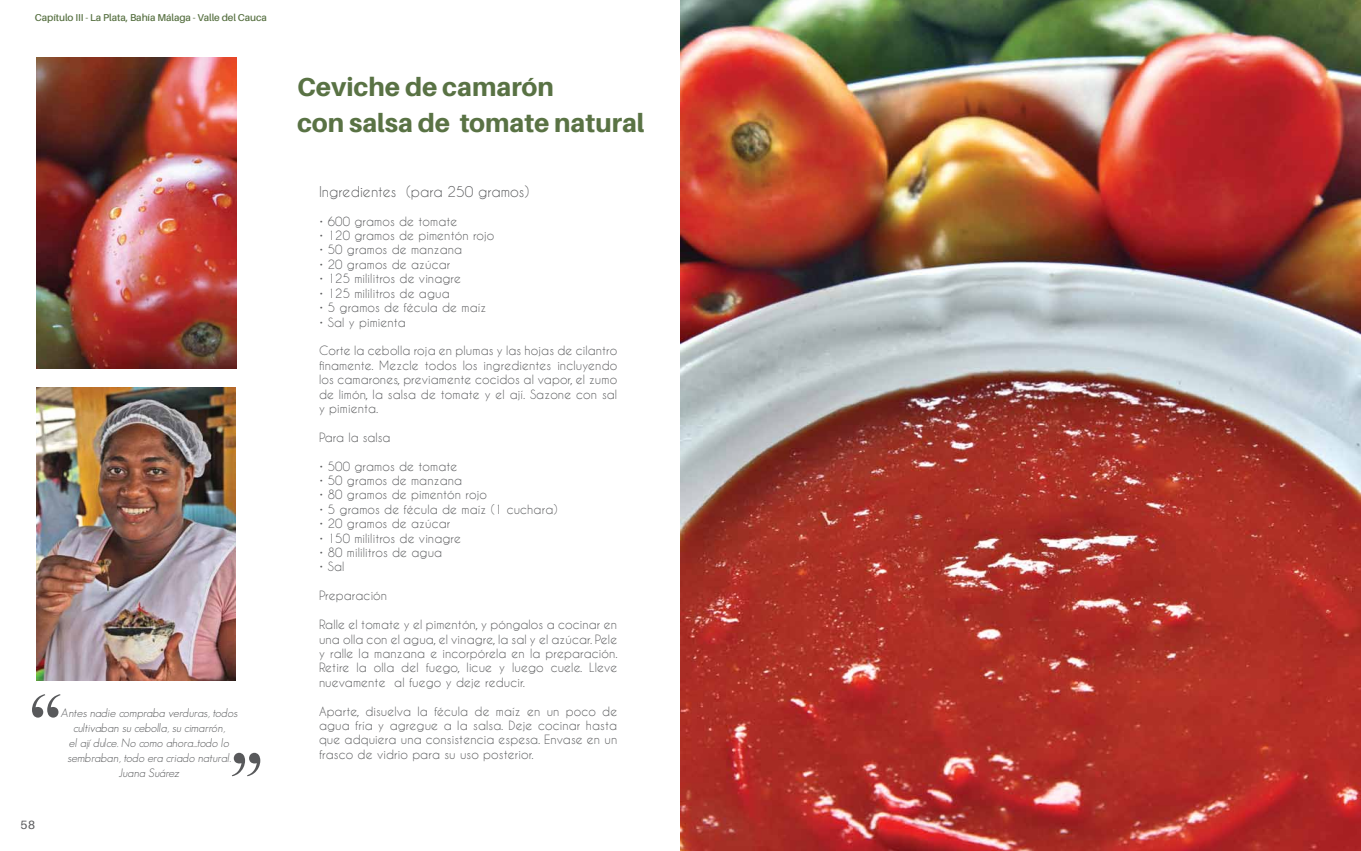
<style>
.page{position:relative;width:1361px;height:851px;background:#fff}
.page>*{position:absolute;margin:0;border:0;box-sizing:border-box;transform-origin:0 0}
.t1{font:800 26px/36px "Aileron";color:#597244}
.t2{font:14px "Caviar Dreams";color:#58595b}
.t3{font:12px/14.4px "Caviar Dreams";letter-spacing:.01em;color:#58595b;text-align:justify}
.t4{font:italic 300 12px/15px "Geosans";color:#58595b;text-align:center}
.t5{font:12px "Aileron";color:#58595b}
.t6{font:600 10px "Aileron";letter-spacing:-.01em;color:#597244}
</style>
<div class="page">
<svg style="left:32px;top:694px;width:28px;height:23px"></svg>
<svg style="left:232px;top:752px;width:28px;height:24px"></svg>
<img style="left:36px;top:387px;width:199px;height:293px">
<img style="left:681px;top:0;width:680px;height:850px">
<img style="left:36px;top:57px;width:200px;height:311px">
<p class="t6" style="left:35px;top:12px;width:233px">Capítulo III - La Plata, Bahía Málaga - Valle del Cauca</p>
<p class="t5" style="left:20px;top:818px;width:16px">58</p>
<p class="t4" style="left:61px;top:705px;width:178px">Antes nadie compraba verduras, todos cultivaban su cebolla, su cimarrón,<br>el ají dulce. No como ahora...todo lo sembraban, todo era criado natural.<br>Juana Suárez</p>
<h1 class="t1" style="left:297px;top:69px;width:349px">Ceviche de camarón<br>con salsa de tomate natural</h1>
<p class="t2" style="left:319px;top:183px;width:212px">Ingredientes (para 250 gramos)</p>
<p class="t3" style="left:319px;top:214px;width:140px">• 600 gramos de tomate</p>
<p class="t3" style="left:319px;top:228px;width:177px">• 120 gramos de pimentón rojo</p>
<p class="t3" style="left:319px;top:242px;width:145px">• 50 gramos de manzana</p>
<p class="t3" style="left:319px;top:257px;width:133px">• 20 gramos de azúcar</p>
<p class="t3" style="left:319px;top:271px;width:144px">• 125 mililitros de vinagre</p>
<p class="t3" style="left:319px;top:286px;width:132px">• 125 mililitros de agua</p>
<p class="t3" style="left:319px;top:300px;width:169px">• 5 gramos de fécula de maíz</p>
<p class="t3" style="left:319px;top:314px;width:88px">• Sal y pimienta</p>
<p class="t3" style="left:319px;top:343px;width:300px">Corte la cebolla roja en plumas y las hojas de cilantro finamente. Mezcle todos los ingredientes incluyendo los camarones, previamente cocidos al vapor, el zumo de limón, la salsa de tomate y el ají. Sazone con sal y pimienta.</p>
<p class="t3" style="left:319px;top:430px;width:73px">Para la salsa</p>
<p class="t3" style="left:319px;top:458px;width:140px">• 500 gramos de tomate</p>
<p class="t3" style="left:319px;top:473px;width:145px">• 50 gramos de manzana</p>
<p class="t3" style="left:319px;top:487px;width:169px">• 80 gramos de pimentón rojo</p>
<p class="t3" style="left:319px;top:502px;width:240px">• 5 gramos de fécula de maíz (1 cuchara)</p>
<p class="t3" style="left:319px;top:516px;width:133px">• 20 gramos de azúcar</p>
<p class="t3" style="left:319px;top:530px;width:144px">• 150 mililitros de vinagre</p>
<p class="t3" style="left:319px;top:545px;width:125px">• 80 mililitros de agua</p>
<p class="t3" style="left:319px;top:559px;width:27px">• Sal</p>
<p class="t3" style="left:319px;top:588px;width:70px">Preparación</p>
<p class="t3" style="left:319px;top:617px;width:300px">Ralle el tomate y el pimentón, y póngalos a cocinar en una olla con el agua, el vinagre, la sal y el azúcar. Pele y ralle la manzana e incorpórela en la preparación.<br>Retire la olla del fuego, licue y luego cuele. Lleve nuevamente al fuego y deje reducir.</p>
<p class="t3" style="left:319px;top:703px;width:300px">Aparte, disuelva la fécula de maíz en un poco de agua fría y agregue a la salsa. Deje cocinar hasta que adquiera una consistencia espesa. Envase en un frasco de vidrio para su uso posterior.</p>
</div>
